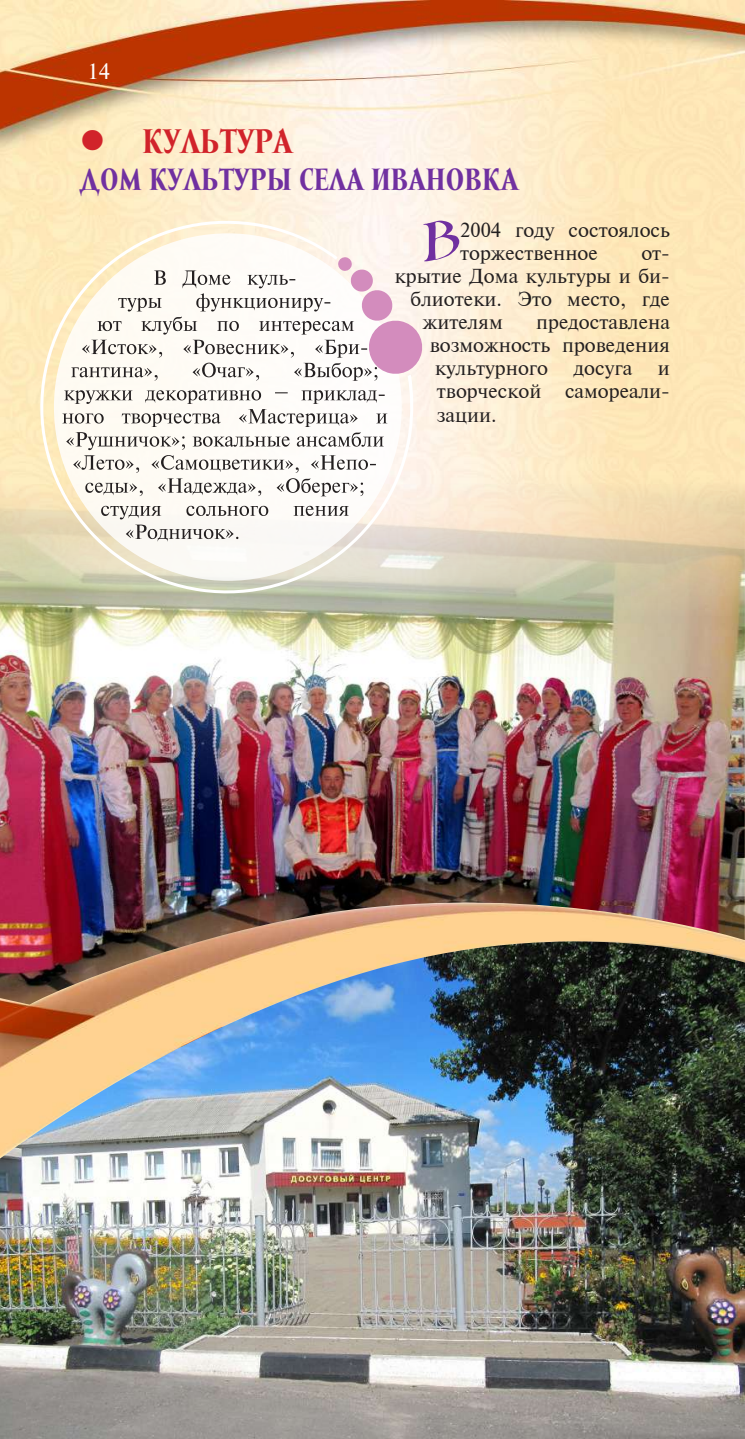
<style>
.page{position:relative;width:745px;height:1439px;background:#fff}
.page>*{position:absolute;margin:0;border:0;box-sizing:border-box;transform-origin:0 0}
.t1{font:50.57px "Arlekino";color:#7030a0}
.t2{font:700 35px "Mramor Medium Pro";color:#d1232a}
.t3{font:700 31.5px "Mramor Medium Pro";color:#7030a0}
.t4{font:21px "Newton C";color:#fff}
.t5{font:19.25px/23.1px "Newton C";color:#231f20;text-align:justify}
</style>
<div class="page">
<img style="left:0;top:0;width:744px;height:1439px">
<img style="left:0;top:1004px;width:744px;height:154px">
<img style="left:0;top:476px;width:744px;height:528px">
<svg style="left:35px;top:215px;width:379px;height:384px"></svg>
<svg style="left:101px;top:506px;width:247px;height:35px"></svg>
<svg style="left:62px;top:390px;width:325px;height:106px"></svg>
<svg style="left:71px;top:257px;width:353px;height:124px"></svg>
<svg style="left:82px;top:130px;width:21px;height:20px"></svg>
<p class="t4" style="left:87px;top:59px;width:24px">14</p>
<h2 class="t2" style="left:106px;top:121px;width:188px">z КУЛЬТУРА</h2>
<h3 class="t3" style="left:79px;top:162px;width:440px">ДОМ КУЛЬТУРЫ СЕЛА ИВАНОВКА</h3>
<h1 class="t1" style="left:422px;top:213px;width:39px">В</h1>
<p class="t5" style="left:460px;top:218px;width:211px">2004 году состоялось торжественное</p>
<p class="t5" style="left:641px;top:241px;width:30px">от-</p>
<p class="t5" style="left:394px;top:264px;width:276px">крытие Дома культуры и би-</p>
<p class="t5" style="left:410px;top:287px;width:260px">блиотеки. Это место, где</p>
<p class="t5" style="left:422px;top:311px;width:81px">жителям</p>
<p class="t5" style="left:429px;top:311px;width:241px;text-indent:106px">предоставлена возможность проведения культурного</p>
<p class="t5" style="left:573px;top:357px;width:60px">досуга</p>
<p class="t5" style="left:436px;top:357px;width:234px;text-indent:221px">и творческой самореали&shy;зации.</p>
</div>
